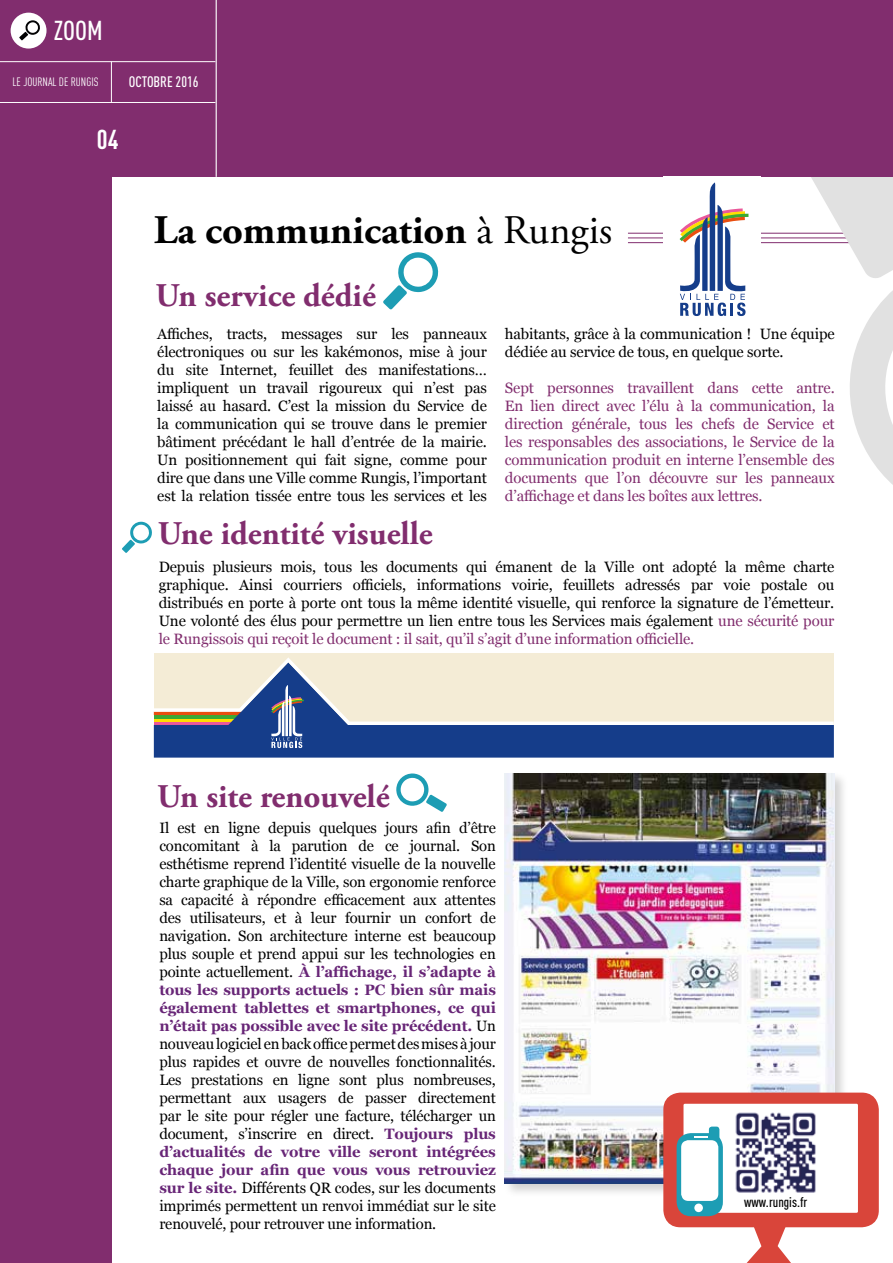
<style>
.page{position:relative;width:893px;height:1263px;background:#fff}
.page>*{position:absolute;margin:0;border:0;box-sizing:border-box;transform-origin:0 0}
.t1{font:700 40.5px "Adobe Garamond Pro";color:#000}
.t2{font:700 33px "Adobe Garamond Pro";color:#812d6e}
.t3{font:500 27px "DIN Cond";color:#fff}
.t4{font:700 27px "DIN Cond";color:#fff}
.t5{font:15px/18px "Georgia";letter-spacing:-.01em;color:#000;text-align:justify}
.t6{font:15px/18px "Georgia";letter-spacing:-.01em;color:#812d6e;text-align:justify}
.t7{font:500 15px "DIN Cond";color:#fff}
.t8{font:500 13.95px "DIN Cond";color:#000}
.t9{font:12px "DIN Cond";color:#fff}
.s1{font-weight:400}
.s2{color:#812d6e}
.s3{font-weight:700;color:#682677}
</style>
<div class="page">
<hr style="left:628px;top:242px;width:265px;height:1px;background:#812d6e">
<hr style="left:628px;top:238px;width:265px;height:1px;background:#812d6e">
<hr style="left:628px;top:233px;width:265px;height:1px;background:#812d6e">
<svg style="left:795px;top:176px;width:98px;height:309px"></svg>
<div style="left:154px;top:653px;width:680px;height:76px;background:#f4ecd6"></div>
<div style="left:0;top:177px;width:112px;height:1086px;background:#812d6e"></div>
<div style="left:0;top:0;width:215px;height:176px;background:#812d6e"></div>
<hr style="left:0;top:61px;width:215px;height:1px;background:#fff">
<hr style="left:0;top:102px;width:215px;height:1px;background:#fff">
<hr style="left:111px;top:62px;width:1px;height:41px;background:#fff">
<div style="left:216px;top:0;width:677px;height:176px;background:#812d6e"></div>
<div style="left:11px;top:13px;width:36px;height:36px;background:#fff;border-radius:50%"></div>
<svg style="left:19px;top:20px;width:21px;height:20px"></svg>
<hr style="left:216px;top:0;width:1px;height:177px;background:#fff">
<svg style="left:383px;top:252px;width:56px;height:58px"></svg>
<svg style="left:122px;top:522px;width:30px;height:31px"></svg>
<svg style="left:396px;top:773px;width:51px;height:39px"></svg>
<div style="left:503px;top:771px;width:345px;height:426px;background:#000;opacity:.18"></div>
<img style="left:505px;top:773px;width:329px;height:410px">
<div style="left:663px;top:1092px;width:216px;height:135px;background:#d9453a;border-radius:17px"></div>
<div style="left:683px;top:1104px;width:175px;height:109px;background:#fff"></div>
<svg style="left:747px;top:1227px;width:44px;height:36px"></svg>
<div style="left:663px;top:176px;width:98px;height:150px;background:#fff"></div>
<svg style="left:680px;top:182px;width:68px;height:134px"></svg>
<div style="left:154px;top:725px;width:680px;height:33px;background:#153d8a"></div>
<svg style="left:271px;top:725px;width:33px;height:23px"></svg>
<svg style="left:154px;top:657px;width:680px;height:68px"></svg>
<img style="left:735px;top:1112px;width:81px;height:81px">
<div style="left:677px;top:1133px;width:46px;height:83px;background:#1d9db4;border-radius:14px"></div>
<div style="left:709px;top:1126px;width:10px;height:19px;background:#1d9db4;border-radius:3px"></div>
<div style="left:681px;top:1140px;width:37px;height:61px;background:#fff;border-radius:7px"></div>
<svg style="left:694px;top:1136px;width:13px;height:2px"></svg>
<div style="left:694px;top:1203px;width:9px;height:9px;background:#fff;border-radius:50%"></div>
<h3 class="t3" style="left:54px;top:14px;width:50px">ZOOM</h3>
<p class="t9" style="left:13px;top:75px;width:87px">LE JOURNAL DE RUNGIS</p>
<p class="t7" style="left:129px;top:73px;width:71px">OCTOBRE 2016</p>
<h3 class="t4" style="left:97px;top:123px;width:23px">04</h3>
<h1 class="t1" style="left:154px;top:206px;width:460px">La communication <span class="s1">à Rungis</span></h1>
<h2 class="t2" style="left:156px;top:276px;width:222px">Un service dédié</h2>
<p class="t5" style="left:157px;top:324px;width:331px">Affiches, tracts, messages sur les panneaux électroniques ou sur les kakémonos, mise à jour du site Internet, feuillet des manifestations… impliquent un travail rigoureux qui n’est pas laissé au hasard. C’est la mission du Service de la communication qui se trouve dans le premier bâtiment précédant le hall d’entrée de la mairie.<br>Un positionnement qui fait signe, comme pour dire que dans une Ville comme Rungis, l’important est la relation tissée entre tous les services et les</p>
<p class="t5" style="left:505px;top:324px;width:331px">habitants, grâce à la communication ! Une équipe dédiée au service de tous, en quelque sorte.</p>
<p class="t6" style="left:505px;top:378px;width:331px">Sept personnes travaillent dans cette antre.<br>En lien direct avec l’élu à la communication, la direction générale, tous les chefs de Service et les responsables des associations, le Service de la communication produit en interne l’ensemble des documents que l’on découvre sur les panneaux d’affichage et dans les boîtes aux lettres.</p>
<h2 class="t2" style="left:158px;top:514px;width:277px">Une identité visuelle</h2>
<p class="t5" style="left:159px;top:557px;width:677px">Depuis plusieurs mois, tous les documents qui émanent de la Ville ont adopté la même charte graphique. Ainsi courriers officiels, informations voirie, feuillets adressés par voie postale ou distribués en porte à porte ont tous la même identité visuelle, qui renforce la signature de l’émetteur.<br>Une volonté des élus pour permettre un lien entre tous les Services mais également <span class="s2">une sécurité pour le Rungissois qui reçoit le document : il sait, qu’il s’agit d’une information officielle.</span></p>
<h2 class="t2" style="left:157px;top:777px;width:234px">Un site renouvelé</h2>
<p class="t5" style="left:159px;top:818px;width:338px">Il est en ligne depuis quelques jours afin d’être concomitant à la parution de ce journal. Son esthétisme reprend l’identité visuelle de la nouvelle charte graphique de la Ville, son ergonomie renforce sa capacité à répondre efficacement aux attentes des utilisateurs, et à leur fournir un confort de navigation. Son architecture interne est beaucoup plus souple et prend appui sur les technologies en pointe actuellement. <span class="s3">À l’affichage, il s’adapte à tous les supports actuels : PC bien sûr mais également tablettes et smartphones, ce qui n’était pas possible avec le site précédent.</span> Un nouveau logiciel en back office permet des mises à jour plus rapides et ouvre de nouvelles fonctionnalités.<br>Les prestations en ligne sont plus nombreuses, permettant aux usagers de passer directement par le site pour régler une facture, télécharger un document, s’inscrire en direct. <span class="s3">Toujours plus d’actualités de votre ville seront intégrées chaque jour afin que vous vous retrouviez sur le site.</span> Différents QR codes, sur les documents imprimés permettent un renvoi immédiat sur le site renouvelé, pour retrouver une information.</p>
<p class="t8" style="left:744px;top:1193px;width:65px">www.rungis.fr</p>
</div>
